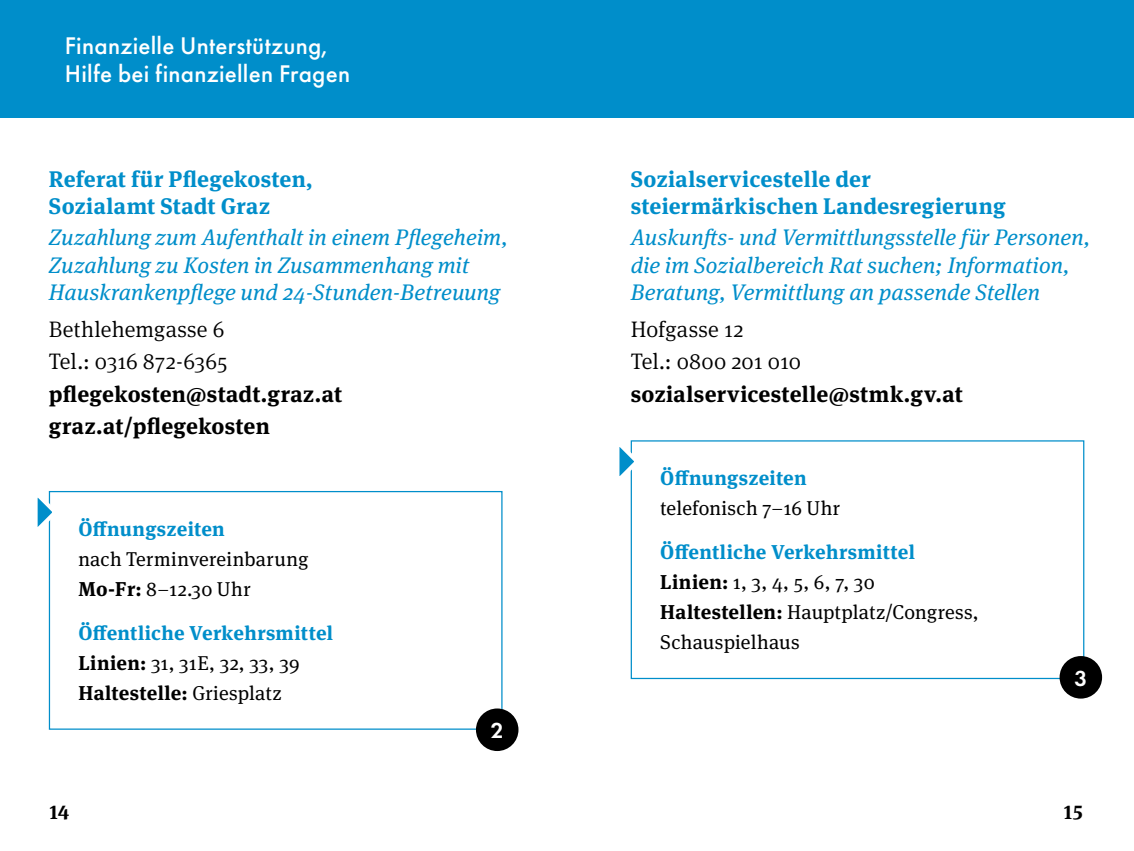
<style>
.page{position:relative;width:1134px;height:851px;background:#fff}
.page>*{position:absolute;margin:0;border:0;box-sizing:border-box;transform-origin:0 0}
.t1{font:500 25px/27.5px "Futura PT";letter-spacing:.01em;color:#fff}
.t2{font:italic 22.5px/27.5px "Meta Serif Pro";letter-spacing:.005em;color:#008eca}
.t3{font:700 22.5px/27px "Meta Serif Pro";letter-spacing:.01em;color:#008eca}
.t4{font:700 22.5px/32.5px "Meta Serif Pro";letter-spacing:.01em;color:#000}
.t5{font:300 22.5px/32.5px "Meta Serif Pro";letter-spacing:.005em;color:#000}
.t6{font:600 22.5px "Futura PT";color:#fff}
.t7{font:20px/30px "Meta Serif Pro";letter-spacing:.015em;color:#000}
.t8{font:700 20px/30px "Meta Serif Pro";letter-spacing:.015em;color:#008eca}
.t9{font:700 20px "Meta Serif Pro";color:#000}
.s1{font-weight:700}
.s2{color:#000}
.s3{font-weight:400;color:#000}
.s4{font-weight:700;color:#008eca}
</style>
<div class="page">
<div style="left:631px;top:440px;width:453px;height:239px;border:1px solid #008eca"></div>
<svg style="left:619px;top:440px;width:24px;height:47px"></svg>
<div style="left:0;top:0;width:1134px;height:117px;background:#008eca"></div>
<div style="left:1059px;top:656px;width:43px;height:42px;background:#000;border-radius:50%"></div>
<div style="left:49px;top:491px;width:453px;height:238px;border:1px solid #008eca"></div>
<svg style="left:37px;top:491px;width:24px;height:46px"></svg>
<div style="left:476px;top:708px;width:42px;height:43px;background:#000;border-radius:50%"></div>
<p class="t1" style="left:65px;top:32px;width:287px">Finanzielle Unterstützung,<br>Hilfe bei finanziellen Fragen</p>
<p class="t3" style="left:49px;top:164px;width:265px">Referat für Pflegekosten,<br>Sozialamt Stadt Graz</p>
<p class="t2" style="left:49px;top:223px;width:460px">Zuzahlung zum Aufenthalt in einem Pflegeheim,<br>Zuzahlung zu Kosten in Zusammenhang mit<br>Hauskrankenpflege und 24-Stunden-Betreuung</p>
<p class="t5" style="left:49px;top:311px;width:180px">Bethlehemgasse 6<br>Tel.: 0316 872-6365</p>
<p class="t4" style="left:49px;top:375px;width:295px">pflegekosten@stadt.graz.at graz.at/pflegekosten</p>
<p class="t8" style="left:78px;top:512px;width:148px">Öffnungszeiten</p>
<p class="t7" style="left:78px;top:543px;width:232px">nach Terminvereinbarung<br><span class="s1">Mo-Fr:</span> 8–12.30 Uhr</p>
<p class="t8" style="left:78px;top:616px;width:256px">Öffentliche Verkehrsmittel<br><span class="s2">Linien:</span> <span class="s3">31, 31E, 32, 33, 39<br></span><span class="s2">Haltestelle:</span> <span class="s3">Griesplatz</span></p>
<p class="t6" style="left:491px;top:716px;width:14px">2</p>
<p class="t3" style="left:631px;top:164px;width:376px">Sozialservicestelle der steiermärkischen Landesregierung</p>
<p class="t2" style="left:631px;top:223px;width:460px">Auskunfts- und Vermittlungsstelle für Personen, die im Sozialbereich Rat suchen; Information,<br>Beratung, Vermittlung an passende Stellen</p>
<p class="t5" style="left:631px;top:311px;width:172px">Hofgasse 12<br>Tel.: 0800 201 010</p>
<p class="t4" style="left:631px;top:375px;width:333px">sozialservicestelle@stmk.gv.at</p>
<p class="t8" style="left:660px;top:461px;width:148px">Öffnungszeiten</p>
<p class="t7" style="left:660px;top:492px;width:181px">telefonisch 7–16 Uhr</p>
<p class="t7" style="left:660px;top:536px;width:320px"><span class="s4">Öffentliche Verkehrsmittel<br></span><span class="s1">Linien:</span> 1, 3, 4, 5, 6, 7, 30<br><span class="s1">Haltestellen:</span> Hauptplatz/Congress,<br>Schauspielhaus</p>
<p class="t6" style="left:1074px;top:664px;width:14px">3</p>
<p class="t9" style="left:50px;top:796px;width:21px">14</p>
<p class="t9" style="left:1064px;top:796px;width:21px">15</p>
</div>
